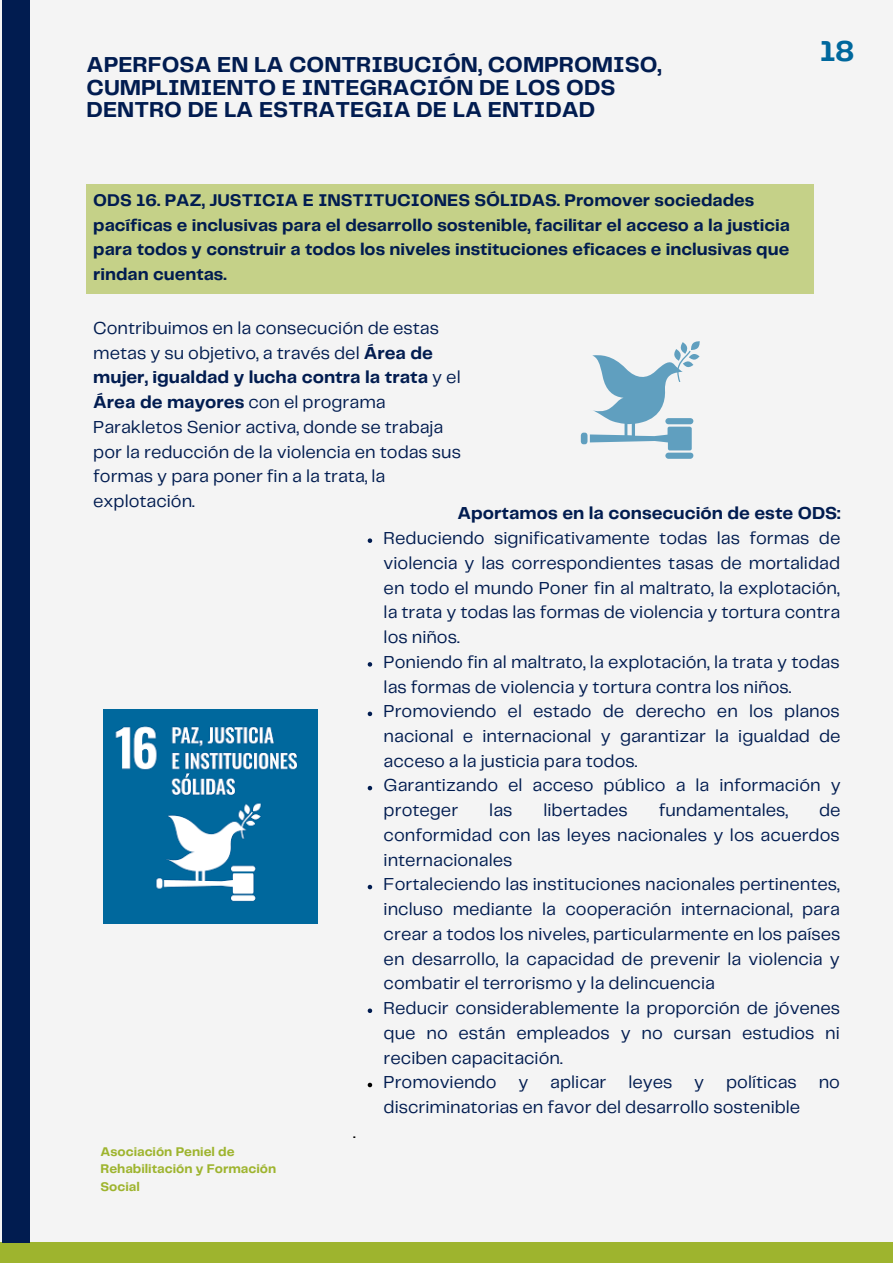
<style>
.page{position:relative;width:893px;height:1264px;background:#fff}
.page>*{position:absolute;margin:0;border:0;box-sizing:border-box;transform-origin:0 0}
.t1{font:700 30px "Telegraf";color:#00689d}
.t2{font:700 22.5px/22.5px "Telegraf";color:#011c50}
.t3{font:18px/24.8px "Telegraf";color:#011c50;text-align:justify}
.t4{font:700 18px "Telegraf";color:#011c50}
.t5{font:18px "Telegraf";color:#000}
.t6{font:700 17.55px/24.3px "Telegraf";color:#011c50}
.t7{font:700 13.05px/17.9px "Telegraf";color:#9eb42e}
.s1{font-weight:700}
</style>
<div class="page">
<div style="left:0;top:0;width:892px;height:1262px;background:#f4f4f4"></div>
<div style="left:87px;top:185px;width:727px;height:109px;background:#c5d188"></div>
<div style="left:0;top:1242px;width:892px;height:20px;background:#9eb42e"></div>
<img style="left:104px;top:709px;width:213px;height:214px">
<svg style="left:367px;top:538px;width:5px;height:5px"></svg>
<svg style="left:367px;top:662px;width:5px;height:4px"></svg>
<svg style="left:367px;top:711px;width:5px;height:5px"></svg>
<svg style="left:367px;top:785px;width:5px;height:5px"></svg>
<svg style="left:367px;top:884px;width:5px;height:5px"></svg>
<svg style="left:367px;top:1008px;width:5px;height:5px"></svg>
<svg style="left:367px;top:1082px;width:5px;height:5px"></svg>
<svg style="left:580px;top:341px;width:120px;height:118px"></svg>
<div style="left:2px;top:0;width:28px;height:1242px;background:#011c50"></div>
<p class="t2" style="left:87px;top:55px;width:576px">APERFOSA EN LA CONTRIBUCIÓN, COMPROMISO,<br>CUMPLIMIENTO E INTEGRACIÓN DE LOS ODS<br>DENTRO DE LA ESTRATEGIA DE LA ENTIDAD</p>
<p class="t6" style="left:93px;top:189px;width:698px">ODS 16. PAZ, JUSTICIA E INSTITUCIONES SÓLIDAS. Promover sociedades pacíficas e inclusivas para el desarrollo sostenible, facilitar el acceso a la justicia para todos y construir a todos los niveles instituciones eficaces e inclusivas que rindan cuentas.</p>
<p class="t1" style="left:819px;top:38px;width:36px">18</p>
<p class="t3" style="left:93px;top:316px;width:369px;text-align:left">Contribuimos en la consecución de estas metas y su objetivo, a través del <span class="s1">Área de mujer, igualdad y lucha contra la trata</span> y el <span class="s1">Área de mayores</span> con el programa Parakletos Senior activa, donde se trabaja por la reducción de la violencia en todas sus formas y para poner fin a la trata, la explotación.</p>
<p class="t4" style="left:457px;top:505px;width:384px">Aportamos en la consecución de este ODS:</p>
<p class="t7" style="left:100px;top:1142px;width:177px">Asociación Peniel de<br>Rehabilitación y Formación<br>Social</p>
<p class="t5" style="left:353px;top:1124px;width:4px">.</p>
<p class="t3" style="left:383px;top:526px;width:458px">Reduciendo significativamente todas las formas de violencia y las correspondientes tasas de mortalidad en todo el mundo Poner fin al maltrato, la explotación, la trata y todas las formas de violencia y tortura contra los niños.</p>
<p class="t3" style="left:383px;top:650px;width:457px">Poniendo fin al maltrato, la explotación, la trata y todas las formas de violencia y tortura contra los niños.</p>
<p class="t3" style="left:383px;top:699px;width:458px">Promoviendo el estado de derecho en los planos nacional e internacional y garantizar la igualdad de acceso a la justicia para todos.</p>
<p class="t3" style="left:383px;top:774px;width:458px">Garantizando el acceso público a la información y proteger</p>
<p class="t3" style="left:383px;top:798px;width:458px;text-indent:435px">de conformidad con las leyes nacionales y los acuerdos internacionales</p>
<p class="t3" style="left:383px;top:873px;width:458px">Fortaleciendo las instituciones nacionales pertinentes, incluso mediante la cooperación internacional, para crear a todos los niveles, particularmente en los países en desarrollo, la capacidad de prevenir la violencia y combatir el terrorismo y la delincuencia</p>
<p class="t3" style="left:383px;top:996px;width:458px">Reducir considerablemente la proporción de jóvenes que no están empleados y no cursan estudios ni reciben capacitación.</p>
<p class="t3" style="left:383px;top:1070px;width:458px">Promoviendo y aplicar leyes y políticas no discriminatorias en favor del desarrollo sostenible</p>
<p class="t3" style="left:489px;top:798px;width:25px">las</p>
<p class="t3" style="left:543px;top:798px;width:86px">libertades</p>
<p class="t3" style="left:658px;top:798px;width:131px">fundamentales,</p>
</div>
